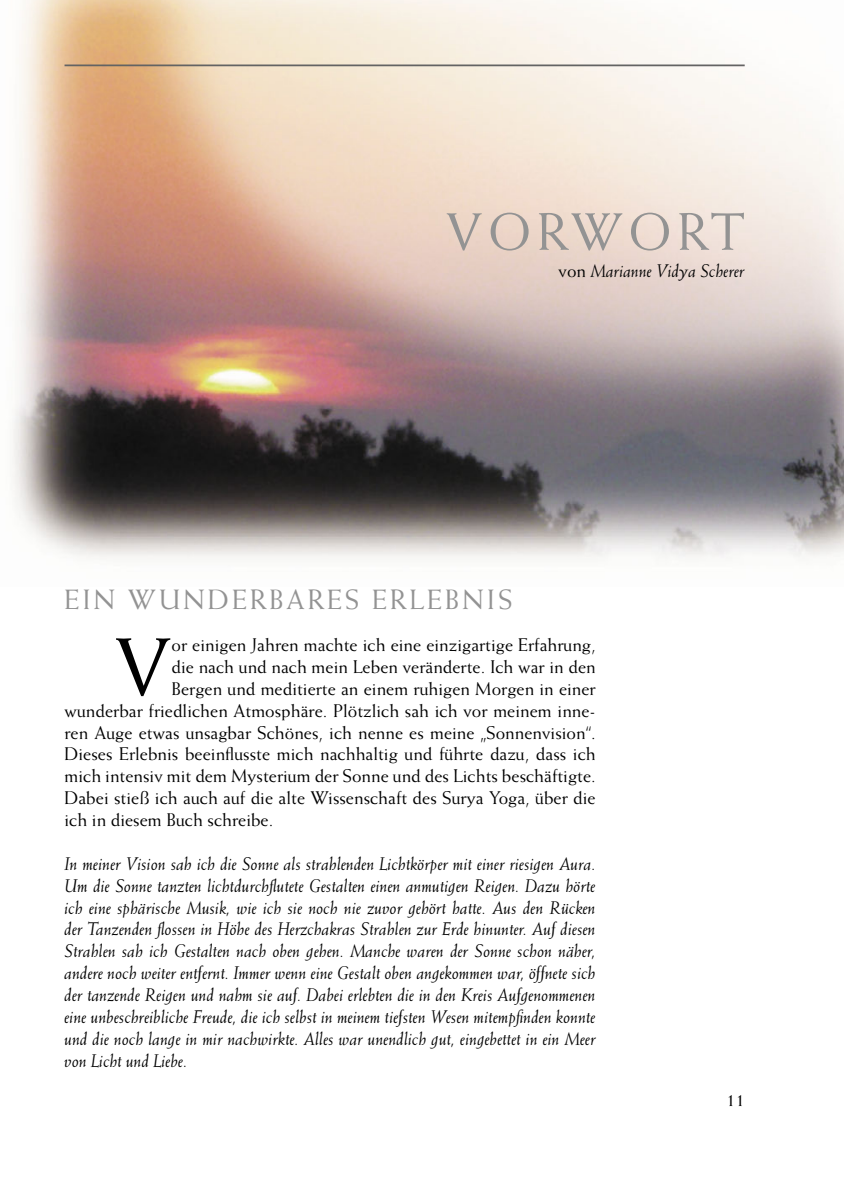
<style>
.page{position:relative;width:844px;height:1191px;background:#fff}
.page>*{position:absolute;margin:0;border:0;box-sizing:border-box;transform-origin:0 0}
.t1{font:81.38px "Weiss";color:#010101}
.t2{font:52.5px "Weiss";letter-spacing:.1em;color:#939393}
.t3{font:28px "Weiss";letter-spacing:.1em;color:#939393}
.t4{font:italic 18.38px/21.9px "Weiss";color:#010101;text-align:justify}
.t5{font:18.38px "Weiss";color:#010101}
.s1{font-style:normal}
</style>
<div class="page">
<img style="left:12px;top:0;width:831px;height:559px">
<hr style="left:64px;top:64px;width:680px;height:2px;background:#636363">
<h2 class="t2" style="left:445px;top:211px;width:300px">VORWORT</h2>
<p class="t4" style="left:558px;top:261px;width:187px"><span class="s1">von</span> Marianne Vidya Scherer</p>
<h3 class="t3" style="left:64px;top:588px;width:449px">EIN WUNDERBARES ERLEBNIS</h3>
<h1 class="t1" style="left:114px;top:635px;width:59px">V</h1>
<p class="t5" style="left:171px;top:637px;width:425px">or einigen Jahren machte ich eine einzigartige Erfahrung,</p>
<p class="t5" style="left:171px;top:659px;width:425px">die nach und nach mein Leben veränderte. Ich war in den</p>
<p class="t5" style="left:171px;top:681px;width:425px">Bergen und meditierte an einem ruhigen Morgen in einer</p>
<p class="t5" style="left:64px;top:703px;width:532px">wunderbar friedlichen Atmosphäre. Plötzlich sah ich vor meinem inne-</p>
<p class="t5" style="left:64px;top:725px;width:532px">ren Auge etwas unsagbar Schönes, ich nenne es meine „Sonnenvision“.</p>
<p class="t5" style="left:64px;top:747px;width:532px">Dieses Erlebnis beeinflusste mich nachhaltig und führte dazu, dass ich</p>
<p class="t5" style="left:64px;top:768px;width:532px">mich intensiv mit dem Mysterium der Sonne und des Lichts beschäftigte.</p>
<p class="t5" style="left:64px;top:790px;width:532px">Dabei stieß ich auch auf die alte Wissenschaft des Surya Yoga, über die</p>
<p class="t5" style="left:64px;top:812px;width:210px">ich in diesem Buch schreibe.</p>
<p class="t4" style="left:64px;top:854px;width:532px">In meiner Vision sah ich die Sonne als strahlenden Lichtkörper mit einer riesigen Aura.<br>Um die Sonne tanzten lichtdurchflutete Gestalten einen anmutigen Reigen. Dazu hörte ich eine sphärische Musik, wie ich sie noch nie zuvor gehört hatte. Aus den Rücken der Tanzenden flossen in Höhe des Herzchakras Strahlen zur Erde hinunter. Auf diesen Strahlen sah ich Gestalten nach oben gehen. Manche waren der Sonne schon näher, andere noch weiter entfernt. Immer wenn eine Gestalt oben angekommen war, öffnete sich der tanzende Reigen und nahm sie auf. Dabei erlebten die in den Kreis Aufgenommenen eine unbeschreibliche Freude, die ich selbst in meinem tiefsten Wesen mitempfinden konnte und die noch lange in mir nachwirkte. Alles war unendlich gut, eingebettet in ein Meer von Licht und Liebe.</p>
<p class="t5" style="left:726px;top:1092px;width:20px">11</p>
</div>
